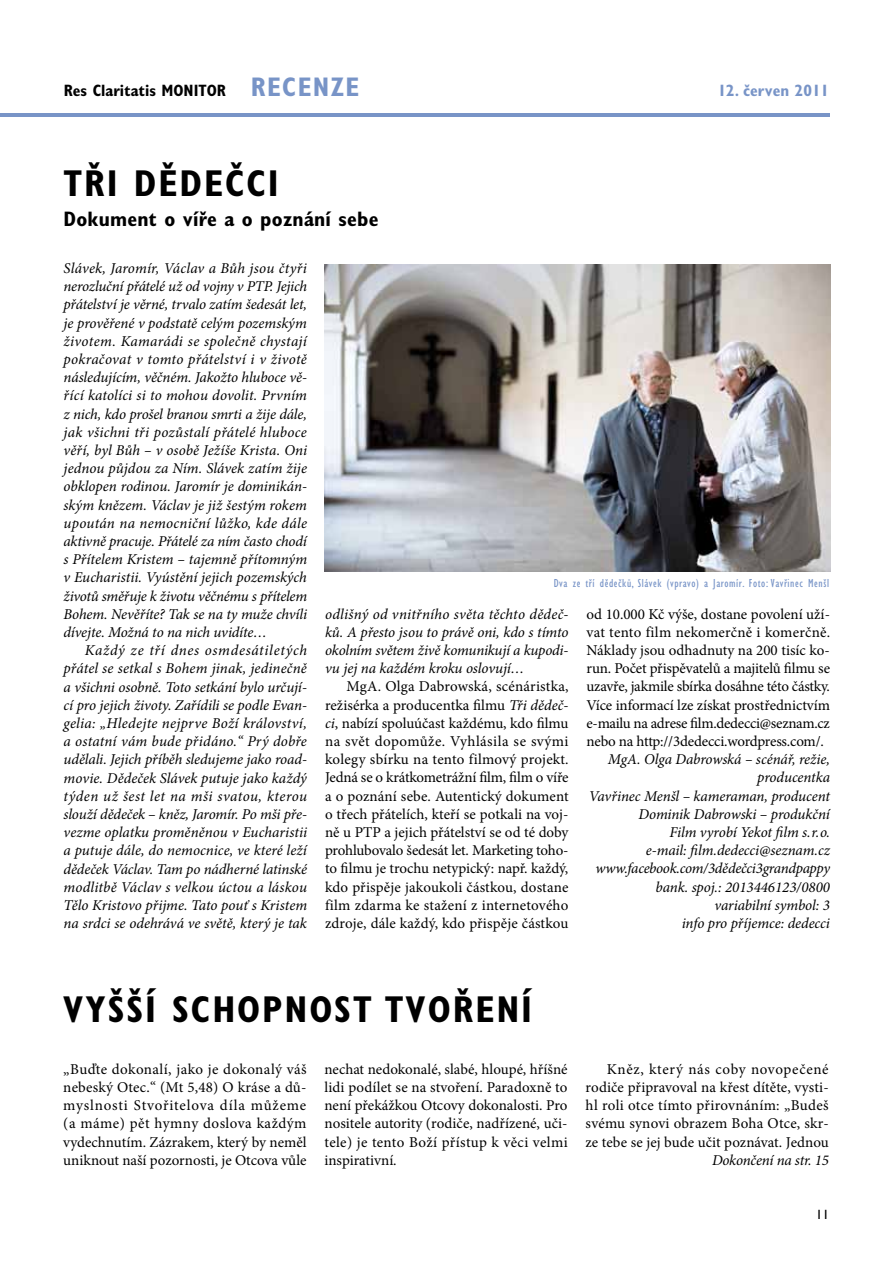
<style>
.page{position:relative;width:893px;height:1263px;background:#fff}
.page>*{position:absolute;margin:0;border:0;box-sizing:border-box;transform-origin:0 0}
.t1{font:700 condensed 37.5px "Gill Sans Std";letter-spacing:.05em;color:#000}
.t2{font:700 condensed 27px "Gill Sans Std";color:#7894c7}
.t3{font:700 condensed 21px "Gill Sans Std";letter-spacing:.01em;color:#000}
.t4{font:700 condensed 16.5px "Gill Sans Std";color:#000}
.t5{font:700 condensed 16.5px "Gill Sans Std";color:#7894c7}
.t6{font:italic 15px/18.1px "Minion Pro";letter-spacing:-.01em;color:#000;text-align:justify}
.t7{font:15px/18.1px "Minion Pro";letter-spacing:.005em;color:#000;text-align:justify}
.t8{font:13.5px "Gill Sans Std";color:#000}
.t9{font:condensed 12px "Gill Sans Std";letter-spacing:.05em;color:#7894c7}
.s1{font-style:italic}
</style>
<div class="page">
<hr style="left:0;top:113px;width:829px;height:4px;background:#7894c7">
<img style="left:325px;top:265px;width:505px;height:307px">
<h2 class="t2" style="left:251px;top:71px;width:17px">recenze</h2>
<p class="t4" style="left:64px;top:81px;width:164px">Res Claritatis MONITOR</p>
<p class="t5" style="left:718px;top:81px;width:113px">12. červen 2011</p>
<h1 class="t1" style="left:64px;top:161px;width:217px">TŘI DĚDEČCI</h1>
<h3 class="t3" style="left:64px;top:206px;width:316px">Dokument o víře a o poznání sebe</h3>
<p class="t6" style="left:64px;top:259px;width:245px">Slávek, Jaromír, Václav a Bůh jsou čtyři nerozluční přátelé už od vojny v PTP. Jejich přátelství je věrné, trvalo zatím šedesát let, je prověřené v podstatě celým pozemským životem. Kamarádi se společně chystají pokračovat v tomto přátelství i v životě následujícím, věčném. Jakožto hluboce vě&shy;řící katolíci si to mohou dovolit. Prvním z nich, kdo prošel branou smrti a žije dále, jak všichni tři pozůstalí přátelé hluboce věří, byl Bůh – v osobě Ježíše Krista. Oni jednou půjdou za Ním. Slávek zatím žije obklopen rodinou. Jaromír je dominikán&shy;ským knězem. Václav je již šestým rokem upoután na nemocniční lůžko, kde dále aktivně pracuje. Přátelé za ním často chodí s Přítelem Kristem – tajemně přítomným v Eucharistii. Vyústění jejich pozemských životů směřuje k životu věčnému s přítelem Bohem. Nevěříte? Tak se na ty muže chvíli dívejte. Možná to na nich uvidíte…</p>
<p class="t6" style="left:64px;top:641px;width:245px;text-indent:21px">Každý ze tří dnes osmdesátiletých přátel se setkal s Bohem jinak, jedinečně a všichni osobně. Toto setkání bylo určují&shy;cí pro jejich životy. Zařídili se podle Evan&shy;gelia: „Hledejte nejprve Boží království, a ostatní vám bude přidáno.“ Prý dobře udělali. Jejich příběh sledujeme jako road&shy;movie. Dědeček Slávek putuje jako každý týden už šest let na mši svatou, kterou slouží dědeček – kněz, Jaromír. Po mši pře&shy;vezme oplatku proměněnou v Eucharistii a putuje dále, do nemocnice, ve které leží dědeček Václav. Tam po nádherné latinské modlitbě Václav s velkou úctou a láskou Tělo Kristovo přijme. Tato pouť s Kristem na srdci se odehrává ve světě, který je tak</p>
<p class="t9" style="left:554px;top:577px;width:277px">Dva ze tří dědečků, Slávek (vpravo) a Jaromír. Foto: Vavřinec Menšl</p>
<p class="t6" style="left:325px;top:605px;width:245px">odlišný od vnitřního světa těchto dědeč&shy;ků. A přesto jsou to právě oni, kdo s tímto okolním světem živě komunikují a kupodi&shy;vu jej na každém kroku oslovují…</p>
<p class="t7" style="left:325px;top:678px;width:245px;text-indent:21px">MgA. Olga Dabrowská, scénáristka, režisérka a producentka filmu <span class="s1">Tři dědeč&shy;ci</span>, nabízí spoluúčast každému, kdo filmu na svět dopomůže. Vyhlásila se svými kolegy sbírku na tento filmový projekt.<br>Jedná se o krátkometrážní film, film o víře a o poznání sebe. Autentický dokument o třech přátelích, kteří se potkali na voj&shy;ně u PTP a jejich přátelství se od té doby prohlubovalo šedesát let. Marketing toho&shy;to filmu je trochu netypický: např. každý, kdo přispěje jakoukoli částkou, dostane film zdarma ke stažení z internetového zdroje, dále každý, kdo přispěje částkou</p>
<p class="t7" style="left:587px;top:605px;width:245px">od 10.000 Kč výše, dostane povolení uží&shy;vat tento film nekomerčně i komerčně.<br>Náklady jsou odhadnuty na 200 tisíc ko&shy;run. Počet přispěvatelů a majitelů filmu se uzavře, jakmile sbírka dosáhne této částky.<br>Více informací lze získat prostřednictvím e-mailu na adrese film.dedecci@seznam.cz nebo na http://3dedecci.wordpress.com/.</p>
<p class="t6" style="left:589px;top:750px;width:243px;text-align:right">MgA. Olga Dabrowská – scénář, režie, producentka<br>Vavřinec Menšl – kameraman, producent<br>Dominik Dabrowski – produkční<br>Film vyrobí Yekot film s.r.o.<br>e-mail: film.dedecci@seznam.cz www.facebook.com/3dědečci3grandpappy bank. spoj.: 2013446123/0800<br>variabilní symbol: 3<br>info pro příjemce: dedecci</p>
<h1 class="t1" style="left:63px;top:987px;width:469px">VYŠŠÍ SCHOPNOST TVOŘENÍ</h1>
<p class="t7" style="left:63px;top:1060px;width:245px">„Buďte dokonalí, jako je dokonalý váš nebeský Otec.“ (Mt 5,48) O kráse a dů&shy;myslnosti Stvořitelova díla můžeme (a máme) pět hymny doslova každým vydechnutím. Zázrakem, který by neměl uniknout naší pozornosti, je Otcova vůle</p>
<p class="t7" style="left:324px;top:1060px;width:245px">nechat nedokonalé, slabé, hloupé, hříšné lidi podílet se na stvoření. Paradoxně to není překážkou Otcovy dokonalosti. Pro nositele autority (rodiče, nadřízené, uči&shy;tele) je tento Boží přístup k věci velmi inspirativní.</p>
<p class="t7" style="left:586px;top:1060px;width:245px;text-indent:21px">Kněz, který nás coby novopečené rodiče připravoval na křest dítěte, vysti&shy;hl roli otce tímto přirovnáním: „Budeš svému synovi obrazem Boha Otce, skr&shy;ze tebe se jej bude učit poznávat. Jednou</p>
<p class="t6" style="left:712px;top:1151px;width:119px">Dokončení na str. 15</p>
<p class="t8" style="left:816px;top:1207px;width:15px">11</p>
</div>
